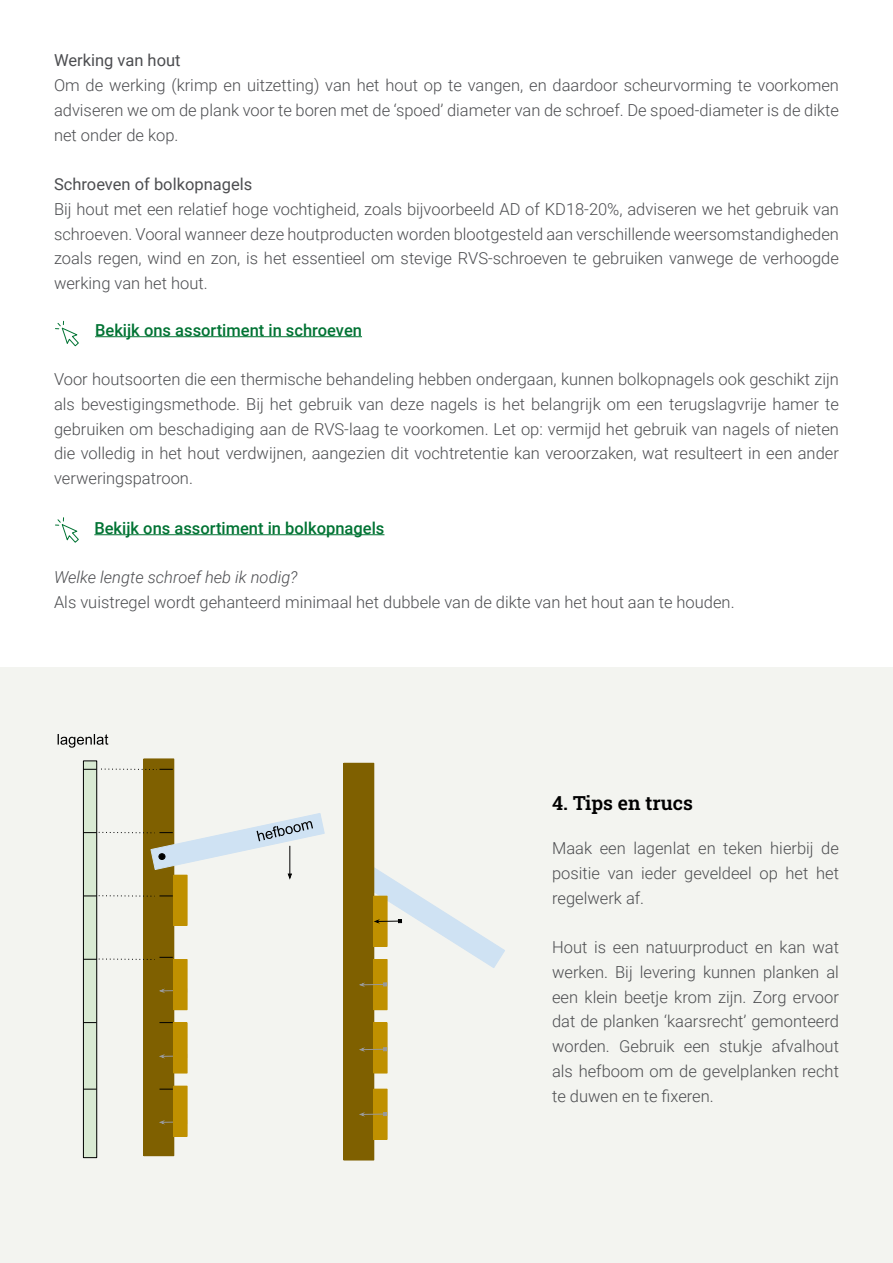
<style>
.page{position:relative;width:893px;height:1263px;background:#fff}
.page>*{position:absolute;margin:0;border:0;box-sizing:border-box;transform-origin:0 0}
.t1{font:19.5px "Roboto Slab";color:#000}
.t2{font:300 16.5px/24.8px "Roboto";color:#4c4d50;text-align:justify}
.t3{font:500 16.5px "Roboto";color:#007333}
.t4{font:16.5px "Roboto";color:#4c4d50}
.t5{font:italic 300 16.5px "Roboto";color:#4c4d50}
</style>
<div class="page">
<div style="left:0;top:667px;width:893px;height:596px;background:#f3f4f0"></div>
<hr style="left:95px;top:336px;width:267px;height:1px;background:#007333">
<hr style="left:94px;top:534px;width:290px;height:1px;background:#007333">
<svg style="left:55px;top:321px;width:24px;height:26px"></svg>
<svg style="left:55px;top:518px;width:24px;height:25px"></svg>
<div style="left:144px;top:759px;width:30px;height:397px;background:#7f6000"></div>
<div style="left:143px;top:758px;width:31px;height:398px;border:1px solid #7f6000"></div>
<div style="left:174px;top:875px;width:13px;height:50px;background:#bf9000"></div>
<div style="left:173px;top:875px;width:15px;height:51px;border:1px solid #bf9000"></div>
<svg style="left:159px;top:987px;width:14px;height:7px"></svg>
<hr style="left:162px;top:1055px;width:22px;height:2px;background:#999">
<svg style="left:159px;top:1054px;width:8px;height:5px"></svg>
<hr style="left:162px;top:1121px;width:22px;height:2px;background:#999">
<svg style="left:159px;top:1120px;width:8px;height:5px"></svg>
<div style="left:344px;top:763px;width:30px;height:397px;background:#7f6000"></div>
<div style="left:343px;top:763px;width:31px;height:397px;border:1px solid #7f6000"></div>
<div style="left:83px;top:761px;width:14px;height:396px;background:#d9ead3"></div>
<div style="left:83px;top:760px;width:14px;height:398px;border:1px solid #000"></div>
<svg style="left:83px;top:1022px;width:14px;height:1px"></svg>
<svg style="left:83px;top:1089px;width:14px;height:1px"></svg>
<svg style="left:159px;top:1022px;width:14px;height:1px"></svg>
<svg style="left:159px;top:1089px;width:14px;height:1px"></svg>
<svg style="left:83px;top:812px;width:242px;height:69px"></svg>
<svg style="left:83px;top:895px;width:90px;height:2px"></svg>
<svg style="left:58px;top:734px;width:50px;height:14px"></svg>
<svg style="left:83px;top:768px;width:90px;height:2px"></svg>
<svg style="left:83px;top:957px;width:90px;height:3px"></svg>
<div style="left:174px;top:959px;width:13px;height:51px;background:#bf9000"></div>
<div style="left:173px;top:959px;width:15px;height:51px;border:1px solid #bf9000"></div>
<div style="left:174px;top:1023px;width:13px;height:50px;background:#bf9000"></div>
<div style="left:173px;top:1022px;width:15px;height:51px;border:1px solid #bf9000"></div>
<div style="left:174px;top:1086px;width:13px;height:50px;background:#bf9000"></div>
<div style="left:173px;top:1086px;width:15px;height:51px;border:1px solid #bf9000"></div>
<div style="left:374px;top:1089px;width:13px;height:50px;background:#bf9000"></div>
<div style="left:373px;top:1089px;width:15px;height:51px;border:1px solid #bf9000"></div>
<div style="left:374px;top:1023px;width:13px;height:50px;background:#bf9000"></div>
<div style="left:373px;top:1022px;width:15px;height:51px;border:1px solid #bf9000"></div>
<div style="left:374px;top:959px;width:13px;height:51px;background:#bf9000"></div>
<div style="left:373px;top:959px;width:15px;height:51px;border:1px solid #bf9000"></div>
<svg style="left:359px;top:981px;width:28px;height:7px"></svg>
<svg style="left:372px;top:857px;width:133px;height:112px"></svg>
<svg style="left:359px;top:1046px;width:28px;height:7px"></svg>
<hr style="left:362px;top:1113px;width:22px;height:2px;background:#999">
<svg style="left:383px;top:1112px;width:4px;height:4px"></svg>
<svg style="left:359px;top:1112px;width:8px;height:5px"></svg>
<p class="t4" style="left:54px;top:49px;width:128px">Werking van hout</p>
<p class="t2" style="left:54px;top:72px;width:786px">Om de werking (krimp en uitzetting) van het hout op te vangen, en daardoor scheurvorming te voorkomen adviseren we om de plank voor te boren met de ‘spoed’ diameter van de schroef. De spoed-diameter is de dikte net onder de kop.</p>
<p class="t4" style="left:54px;top:173px;width:200px">Schroeven of bolkopnagels</p>
<p class="t2" style="left:54px;top:196px;width:786px">Bij hout met een relatief hoge vochtigheid, zoals bijvoorbeeld AD of KD18-20%, adviseren we het gebruik van schroeven. Vooral wanneer deze houtproducten worden blootgesteld aan verschillende weersomstandigheden zoals regen, wind en zon, is het essentieel om stevige RVS-schroeven te gebruiken vanwege de verhoogde werking van het hout.</p>
<p class="t3" style="left:95px;top:318px;width:268px">Bekijk ons assortiment in schroeven</p>
<p class="t2" style="left:54px;top:366px;width:786px">Voor houtsoorten die een thermische behandeling hebben ondergaan, kunnen bolkopnagels ook geschikt zijn als bevestigingsmethode. Bij het gebruik van deze nagels is het belangrijk om een terugslagvrije hamer te gebruiken om beschadiging aan de RVS-laag te voorkomen. Let op: vermijd het gebruik van nagels of nieten die volledig in het hout verdwijnen, aangezien dit vochtretentie kan veroorzaken, wat resulteert in een ander verweringspatroon.</p>
<p class="t3" style="left:94px;top:516px;width:292px">Bekijk ons assortiment in bolkopnagels</p>
<p class="t5" style="left:54px;top:566px;width:245px">Welke lengte schroef heb ik nodig?</p>
<p class="t2" style="left:54px;top:589px;width:682px">Als vuistregel wordt gehanteerd minimaal het dubbele van de dikte van het hout aan te houden.</p>
<p class="t1" style="left:552px;top:789px;width:142px">4. Tips en trucs</p>
<p class="t2" style="left:552px;top:835px;width:288px">Maak een lagenlat en teken hierbij de positie van ieder geveldeel op het het regelwerk af.</p>
<p class="t2" style="left:552px;top:934px;width:288px">Hout is een natuurproduct en kan wat werken. Bij levering kunnen planken al een klein beetje krom zijn. Zorg ervoor dat de planken ‘kaarsrecht’ gemonteerd worden. Gebruik een stukje afvalhout als hefboom om de gevelplanken recht te duwen en te fixeren.</p>
</div>
